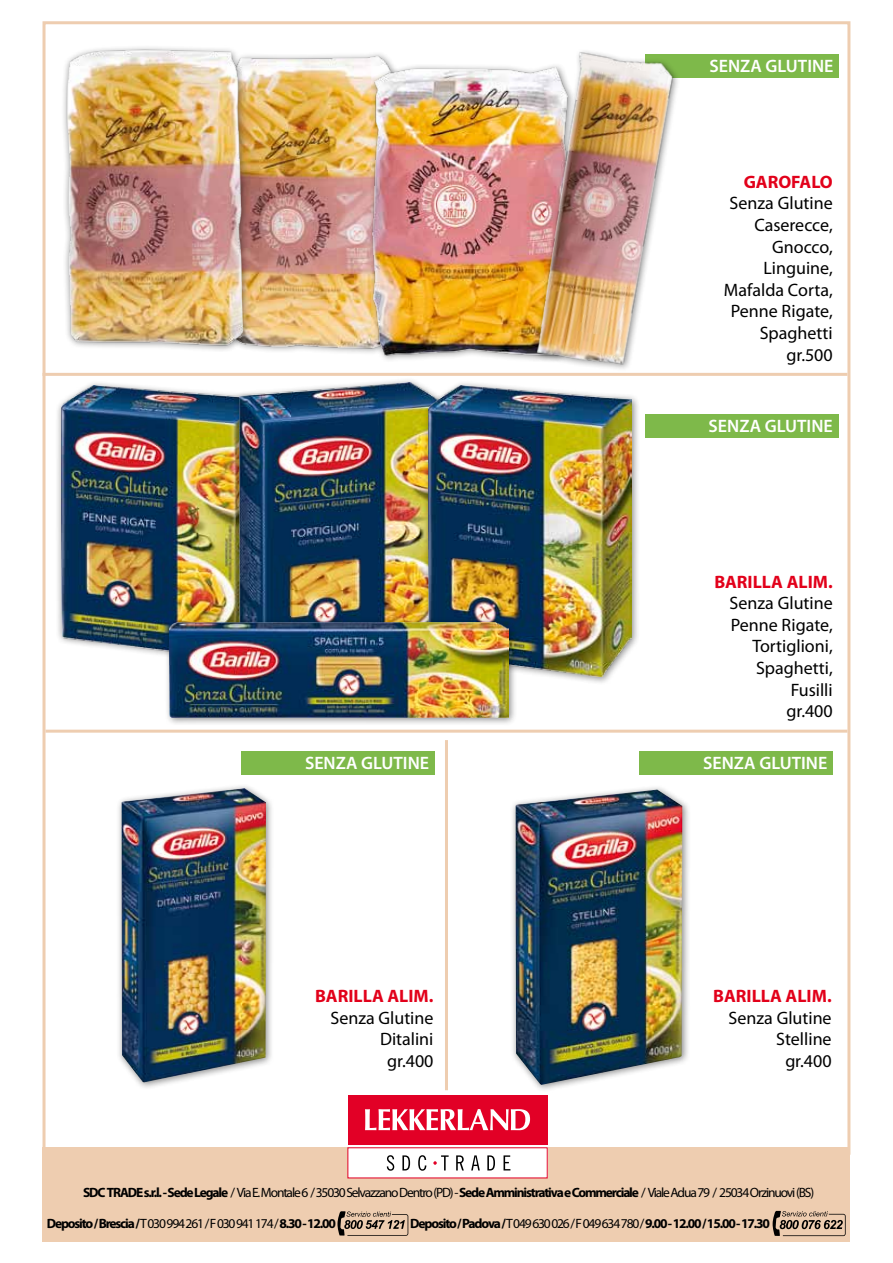
<style>
.page{position:relative;width:893px;height:1263px;background:#fff}
.page>*{position:absolute;margin:0;border:0;box-sizing:border-box;transform-origin:0 0}
.t1{font:18px/21.6px "Myriad Pro";color:#000;text-align:right}
.t2{font:600 18px "Myriad Pro";color:#fff}
.t3{font:700 18px "Myriad Pro";color:#e2001a}
.t4{font:13.5px "Myriad Pro";letter-spacing:-.085em;color:#000}
.t5{font:700 13.5px "Myriad Pro";letter-spacing:-.085em;color:#000}
.s1{font-weight:700}
.s2{font-weight:400}
</style>
<div class="page">
<div style="left:43px;top:1147px;width:807px;height:95px;background:#eecdb0"></div>
<hr style="left:43px;top:373px;width:804px;height:3px;background:#eecdb0">
<hr style="left:46px;top:730px;width:801px;height:3px;background:#eecdb0">
<div style="left:348px;top:1095px;width:199px;height:50px;background:#e20026"></div>
<div style="left:348px;top:1148px;width:199px;height:30px;background:#fff"></div>
<svg style="left:365px;top:1109px;width:165px;height:21px"></svg>
<svg style="left:387px;top:1155px;width:7px;height:16px"></svg>
<svg style="left:402px;top:1155px;width:8px;height:15px"></svg>
<svg style="left:418px;top:1155px;width:8px;height:16px"></svg>
<svg style="left:433px;top:1155px;width:16px;height:15px"></svg>
<svg style="left:456px;top:1155px;width:8px;height:15px"></svg>
<svg style="left:471px;top:1155px;width:9px;height:15px"></svg>
<svg style="left:487px;top:1155px;width:8px;height:15px"></svg>
<svg style="left:503px;top:1155px;width:7px;height:15px"></svg>
<svg style="left:337px;top:1211px;width:71px;height:25px"></svg>
<svg style="left:772px;top:1211px;width:74px;height:25px"></svg>
<div style="left:646px;top:54px;width:193px;height:24px;background:#7eb94a"></div>
<div style="left:645px;top:414px;width:193px;height:24px;background:#7eb94a"></div>
<img style="left:256px;top:55px;width:99px;height:298px">
<img style="left:63px;top:47px;width:193px;height:304px">
<img style="left:355px;top:54px;width:154px;height:319px">
<img style="left:509px;top:51px;width:189px;height:322px">
<div style="left:55px;top:380px;width:218px;height:286px;background:#000;opacity:.45"></div>
<img style="left:61px;top:386px;width:173px;height:272px">
<div style="left:234px;top:377px;width:218px;height:299px;background:#000;opacity:.45"></div>
<img style="left:240px;top:383px;width:182px;height:234px">
<div style="left:422px;top:380px;width:219px;height:305px;background:#000;opacity:.45"></div>
<img style="left:428px;top:386px;width:204px;height:291px">
<div style="left:165px;top:617px;width:352px;height:109px;background:#000;opacity:.45"></div>
<img style="left:170px;top:622px;width:339px;height:96px">
<div style="left:241px;top:751px;width:194px;height:24px;background:#7eb94a"></div>
<div style="left:639px;top:751px;width:194px;height:24px;background:#7eb94a"></div>
<hr style="left:445px;top:740px;width:3px;height:350px;background:#eecdb0">
<div style="left:116px;top:783px;width:158px;height:308px;background:#000;opacity:.45"></div>
<img style="left:122px;top:788px;width:144px;height:294px">
<div style="left:510px;top:784px;width:181px;height:309px;background:#000;opacity:.45"></div>
<img style="left:516px;top:790px;width:166px;height:295px">
<p class="t2" style="left:709px;top:55px;width:126px">SENZA GLUTINE</p>
<p class="t3" style="left:744px;top:170px;width:91px">GAROFALO</p>
<p class="t1" style="left:724px;top:192px;width:110px">Senza Glutine<br>Caserecce,<br>Gnocco,<br>Linguine,<br>Mafalda Corta,<br>Penne Rigate,<br>Spaghetti gr.500</p>
<p class="t2" style="left:709px;top:414px;width:126px">SENZA GLUTINE</p>
<p class="t3" style="left:714px;top:570px;width:120px">BARILLA ALIM.</p>
<p class="t1" style="left:730px;top:592px;width:105px">Senza Glutine<br>Penne Rigate,<br>Tortiglioni,<br>Spaghetti,<br>Fusilli<br>gr.400</p>
<p class="t2" style="left:305px;top:751px;width:126px">SENZA GLUTINE</p>
<p class="t2" style="left:703px;top:751px;width:126px">SENZA GLUTINE</p>
<p class="t3" style="left:315px;top:984px;width:120px">BARILLA ALIM.</p>
<p class="t1" style="left:330px;top:1007px;width:105px">Senza Glutine<br>Ditalini gr.400</p>
<p class="t3" style="left:713px;top:984px;width:120px">BARILLA ALIM.</p>
<p class="t1" style="left:728px;top:1007px;width:105px">Senza Glutine<br>Stelline gr.400</p>
<p class="t4" style="left:83px;top:1184px;width:733px"><span class="s1">SDC TRADE s.r.l.- Sede Legale</span> / Via E.Montale 6 / 35030 Selvazzano Dentro (PD) - <span class="s1">Sede Amministrativa e Commerciale</span> / Viale Adua 79 / 25034 Orzinuovi(BS)</p>
<p class="t5" style="left:47px;top:1215px;width:291px">Deposito / Brescia / <span class="s2">T 030 994 261 / F 030 941 174 /</span> 8.30 - 12.00</p>
<p class="t5" style="left:410px;top:1215px;width:361px">Deposito / Padova / <span class="s2">T 049 630 026 / F 049 634 780 /</span> 9.00 - 12.00 / 15.00 - 17.30</p>
</div>
